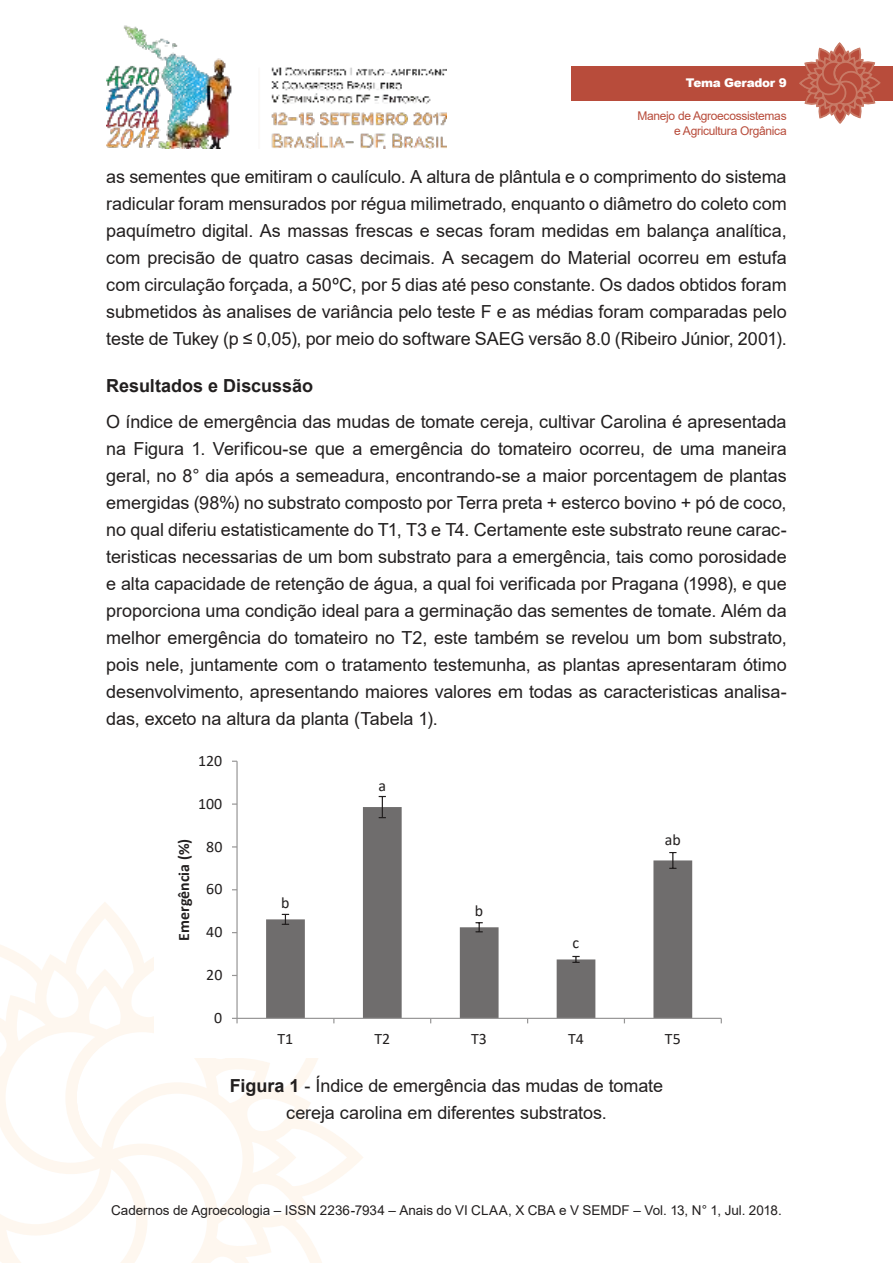
<style>
.page{position:relative;width:893px;height:1263px;background:#fff}
.page>*{position:absolute;margin:0;border:0;box-sizing:border-box;transform-origin:0 0}
.t1{font:18px/27px "Arial";letter-spacing:-.005em;color:#221f1f;text-align:justify}
.t2{font:700 18px "Arial";color:#221f1f}
.t3{font:15.9px "Calibri";color:#221f1f}
.t4{font:700 15.9px "Calibri";color:#221f1f}
.t5{font:13.5px "Arial";color:#221f1f}
.t6{font:12px/14.4px "Arial";letter-spacing:-.025em;color:#b84c3b;text-align:right}
.t7{font:900 12px "Arial";letter-spacing:-.025em;color:#fff}
.s1{font-weight:700}
</style>
<div class="page">
<img style="left:106px;top:25px;width:340px;height:124px">
<div style="left:571px;top:66px;width:322px;height:34px;background:#b84c3b"></div>
<svg style="left:798px;top:43px;width:83px;height:81px"></svg>
<svg style="left:362px;top:807px;width:330px;height:211px"></svg>
<svg style="left:379px;top:796px;width:7px;height:22px"></svg>
<svg style="left:476px;top:922px;width:7px;height:10px"></svg>
<svg style="left:572px;top:956px;width:8px;height:7px"></svg>
<svg style="left:669px;top:852px;width:7px;height:17px"></svg>
<hr style="left:236px;top:761px;width:2px;height:257px;background:#969595">
<hr style="left:237px;top:1018px;width:484px;height:1px;background:#969595">
<svg style="left:0;top:910px;width:367px;height:353px"></svg>
<p class="t7" style="left:686px;top:76px;width:102px">Tema Gerador 9</p>
<p class="t6" style="left:637px;top:110px;width:151px">Manejo de Agroecossistemas e Agricultura Orgânica</p>
<p class="t1" style="left:106px;top:165px;width:682px">as sementes que emitiram o caulículo. A altura de plântula e o comprimento do sistema radicular foram mensurados por régua milimetrado, enquanto o diâmetro do coleto com paquímetro digital. As massas frescas e secas foram medidas em balança analítica, com precisão de quatro casas decimais. A secagem do Material ocorreu em estufa com circulação forçada, a 50ºC, por 5 dias até peso constante. Os dados obtidos foram submetidos às analises de variância pelo teste F e as médias foram comparadas pelo teste de Tukey (p ≤ 0,05), por meio do software SAEG versão 8.0 (Ribeiro Júnior, 2001).</p>
<p class="t2" style="left:106px;top:379px;width:208px">Resultados e Discussão</p>
<p class="t1" style="left:106px;top:410px;width:682px">O índice de emergência das mudas de tomate cereja, cultivar Carolina é apresentada na Figura 1. Verificou-se que a emergência do tomateiro ocorreu, de uma maneira geral, no 8° dia após a semeadura, encontrando-se a maior porcentagem de plantas emergidas (98%) no substrato composto por Terra preta + esterco bovino + pó de coco, no qual diferiu estatisticamente do T1, T3 e T4. Certamente este substrato reune carac&shy;teristicas necessarias de um bom substrato para a emergência, tais como porosidade e alta capacidade de retenção de água, a qual foi verificada por Pragana (1998), e que proporciona uma condição ideal para a germinação das sementes de tomate. Além da melhor emergência do tomateiro no T2, este também se revelou um bom substrato, pois nele, juntamente com o tratamento testemunha, as plantas apresentaram ótimo desenvolvimento, apresentando maiores valores em todas as caracteristicas analisa&shy;das, exceto na altura da planta (Tabela 1).</p>
<p class="t3" style="left:198px;top:751px;width:26px">120</p>
<p class="t3" style="left:198px;top:794px;width:26px">100</p>
<p class="t4" style="left:178px;top:941px;width:103px;rotate:-90deg">Emergência (%)</p>
<p class="t3" style="left:206px;top:837px;width:18px">80</p>
<p class="t3" style="left:206px;top:879px;width:18px">60</p>
<p class="t3" style="left:206px;top:922px;width:18px">40</p>
<p class="t3" style="left:206px;top:965px;width:18px">20</p>
<p class="t3" style="left:281px;top:893px;width:10px">b</p>
<p class="t3" style="left:378px;top:776px;width:9px">a</p>
<p class="t3" style="left:475px;top:901px;width:10px">b</p>
<p class="t3" style="left:573px;top:933px;width:8px">c</p>
<p class="t3" style="left:665px;top:830px;width:17px">ab</p>
<p class="t3" style="left:214px;top:1008px;width:10px">0</p>
<p class="t3" style="left:278px;top:1029px;width:17px">T1</p>
<p class="t3" style="left:374px;top:1029px;width:17px">T2</p>
<p class="t3" style="left:471px;top:1029px;width:17px">T3</p>
<p class="t3" style="left:568px;top:1029px;width:17px">T4</p>
<p class="t3" style="left:665px;top:1029px;width:17px">T5</p>
<p class="t1" style="left:230px;top:1074px;width:435px;text-align:center"><span class="s1">Figura 1</span> - Índice de emergência das mudas de tomate cereja carolina em diferentes substratos.</p>
<p class="t5" style="left:111px;top:1205px;width:672px">Cadernos de Agroecologia – ISSN 2236-7934 – Anais do VI CLAA, X CBA e V SEMDF – Vol. 13, N° 1, Jul. 2018.</p>
</div>
